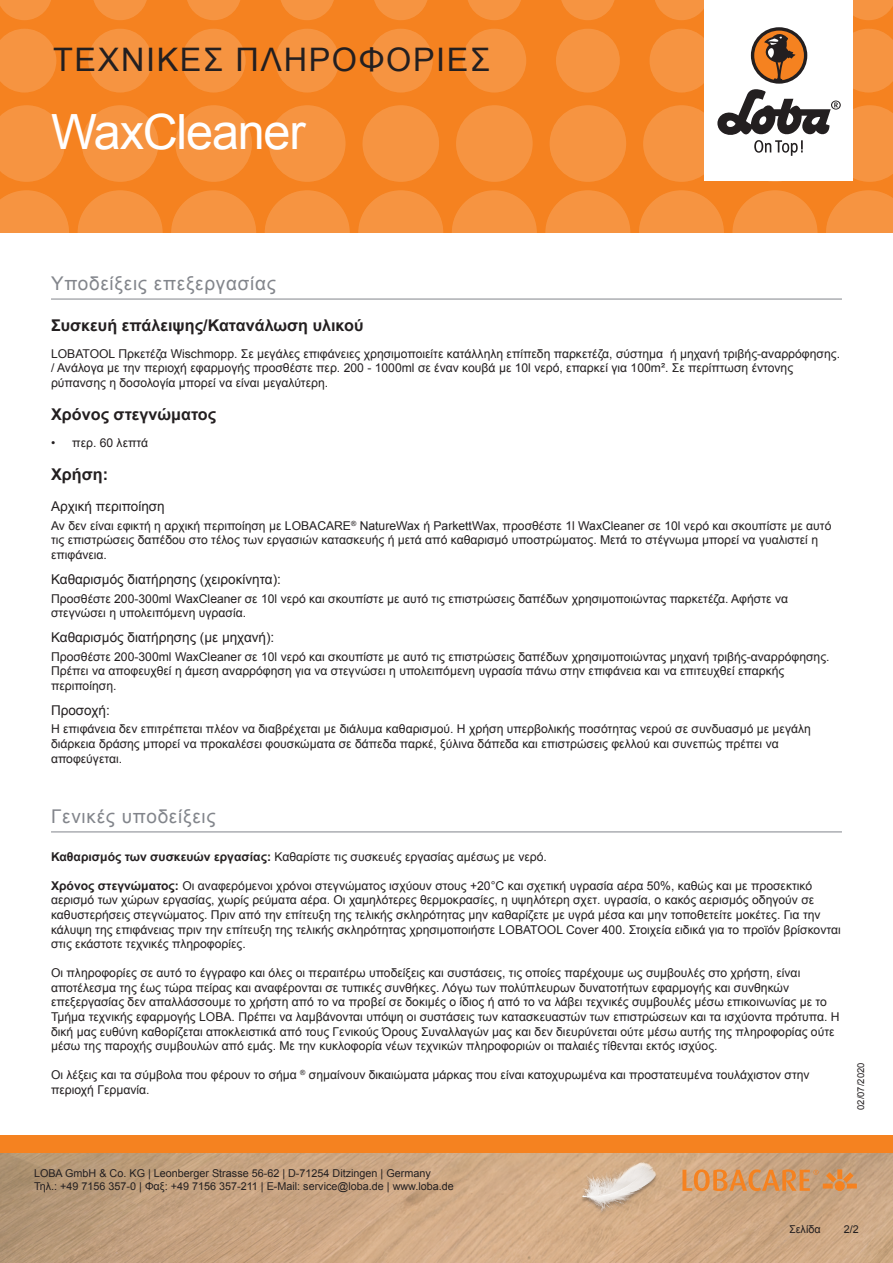
<style>
.page{position:relative;width:893px;height:1263px;background:#fff}
.page>*{position:absolute;margin:0;border:0;box-sizing:border-box;transform-origin:0 0}
.Produktname_Arial{font:48.6px "Arial";letter-spacing:-.025em;color:#fff}
.t1{font:32.4px "Arial";letter-spacing:.05em;color:#231f20}
.Titel_grau_Arial{font:18.9px "Arial";letter-spacing:.04em;color:#82858b}
.h1_Arial{font:700 16.2px "Arial";color:#231f20}
.h2_Arial{font:13.5px "Arial";color:#231f20}
.Text_Arial{font:12.15px/14.5px "Arial";color:#231f20}
.t2{font:10.8px/12.9px "Arial";color:#231f20}
.t3{font:9.45px "Arial";color:#231f20}
.s1{font-weight:700}
</style>
<div class="page">
<div style="left:0;top:0;width:893px;height:233px;background:#f58220"></div>
<svg style="left:0;top:190px;width:69px;height:43px"></svg>
<svg style="left:78px;top:190px;width:85px;height:85px;fill:#f69441"></svg>
<svg style="left:171px;top:190px;width:85px;height:85px;fill:#f69441"></svg>
<svg style="left:265px;top:190px;width:85px;height:85px;fill:#f69441"></svg>
<svg style="left:358px;top:190px;width:85px;height:85px;fill:#f69441"></svg>
<svg style="left:545px;top:190px;width:85px;height:85px;fill:#f69441"></svg>
<svg style="left:452px;top:190px;width:85px;height:85px;fill:#f69441"></svg>
<svg style="left:732px;top:190px;width:85px;height:85px;fill:#f69441"></svg>
<svg style="left:639px;top:190px;width:85px;height:85px;fill:#f69441"></svg>
<svg style="left:826px;top:190px;width:67px;height:43px"></svg>
<svg style="left:0;top:105px;width:65px;height:77px"></svg>
<svg style="left:82px;top:105px;width:76px;height:77px"></svg>
<svg style="left:175px;top:105px;width:77px;height:77px"></svg>
<svg style="left:269px;top:105px;width:76px;height:77px"></svg>
<svg style="left:456px;top:105px;width:77px;height:77px"></svg>
<svg style="left:362px;top:105px;width:77px;height:77px"></svg>
<svg style="left:550px;top:105px;width:76px;height:77px"></svg>
<svg style="left:0;top:29px;width:56px;height:63px"></svg>
<svg style="left:182px;top:29px;width:64px;height:63px"></svg>
<svg style="left:88px;top:29px;width:64px;height:63px"></svg>
<svg style="left:275px;top:29px;width:64px;height:63px"></svg>
<svg style="left:462px;top:29px;width:64px;height:63px"></svg>
<svg style="left:369px;top:29px;width:64px;height:63px"></svg>
<svg style="left:556px;top:29px;width:64px;height:63px"></svg>
<svg style="left:0;top:0;width:51px;height:20px"></svg>
<svg style="left:187px;top:0;width:53px;height:20px"></svg>
<svg style="left:468px;top:0;width:53px;height:20px"></svg>
<svg style="left:655px;top:0;width:49px;height:20px"></svg>
<svg style="left:93px;top:0;width:54px;height:20px"></svg>
<svg style="left:374px;top:0;width:54px;height:20px"></svg>
<svg style="left:281px;top:0;width:53px;height:20px"></svg>
<svg style="left:561px;top:0;width:54px;height:20px"></svg>
<svg style="left:853px;top:0;width:40px;height:20px"></svg>
<img style="left:0;top:1152px;width:893px;height:111px">
<div style="left:0;top:1135px;width:893px;height:17px;background:#f58220"></div>
<div style="left:704px;top:0;width:149px;height:181px;background:#fff"></div>
<svg style="left:643px;top:29px;width:250px;height:153px"></svg>
<img style="left:578px;top:1161px;width:82px;height:81px">
<svg style="left:682px;top:1169px;width:175px;height:22px;background:#d9965a"></svg>
<hr style="left:51px;top:831px;width:791px;height:1px;background:#82858b">
<hr style="left:51px;top:299px;width:791px;height:1px;background:#82858b">
<h2 class="t1" style="left:53px;top:38px;width:439px">ΤΕΧΝΙΚΈΣ ΠΛΗΡΟΦΟΡΊ ΕΣ</h2>
<p class="Produktname_Arial" style="left:51px;top:100px;width:256px">WaxCleaner</p>
<p class="Titel_grau_Arial" style="left:51px;top:271px;width:226px">Υποδείξεις επεξεργασίας</p>
<p class="h1_Arial" style="left:51px;top:314px;width:314px">Συσκευή επάλειψης/Κατανάλωση υλικού</p>
<p class="Text_Arial" style="left:51px;top:346px;width:790px">LOBATOOL Πρκετέζα Wischmopp. Σε μεγάλες επιφάνειες χρησιμοποιείτε κατάλληλη επίπεδη παρκετέζα, σύστημα ή μηχανή τριβής-αναρρόφησης. / Ανάλογα με την περιοχή εφαρμογής προσθέστε περ. 200 - 1000ml σε έναν κουβά με 10l νερό, επαρκεί για 100m². Σε περίπτωση έντονης ρύπανσης η δοσολογία μπορεί να είναι μεγαλύτερη.</p>
<p class="h1_Arial" style="left:51px;top:403px;width:167px">Χρόνος στεγνώματος</p>
<p class="Text_Arial" style="left:51px;top:435px;width:99px">• περ. 60 λεπτά</p>
<p class="h1_Arial" style="left:51px;top:463px;width:59px">Χρήση:</p>
<p class="h2_Arial" style="left:51px;top:497px;width:115px">Αρχική περιποίηση</p>
<p class="Text_Arial" style="left:51px;top:518px;width:782px">Αν δεν είναι εφικτή η αρχική περιποίηση με LOBACARE<sup>®</sup> NatureWax ή ParkettWax, προσθέστε 1l WaxCleaner σε 10l νερό και σκουπίστε με αυτό τις επιστρώσεις δαπέδου στο τέλος των εργασιών κατασκευής ή μετά από καθαρισμό υποστρώματος. Μετά το στέγνωμα μπορεί να γυαλιστεί η επιφάνεια.</p>
<p class="h2_Arial" style="left:51px;top:570px;width:231px">Καθαρισμός διατήρησης (χειροκίνητα):</p>
<p class="Text_Arial" style="left:51px;top:591px;width:739px">Προσθέστε 200-300ml WaxCleaner σε 10l νερό και σκουπίστε με αυτό τις επιστρώσεις δαπέδων χρησιμοποιώντας παρκετέζα. Αφήστε να στεγνώσει η υπολειπόμενη υγρασία.</p>
<p class="h2_Arial" style="left:51px;top:628px;width:225px">Καθαρισμός διατήρησης (με μηχανή):</p>
<p class="Text_Arial" style="left:51px;top:649px;width:780px">Προσθέστε 200-300ml WaxCleaner σε 10l νερό και σκουπίστε με αυτό τις επιστρώσεις δαπέδων χρησιμοποιώντας μηχανή τριβής-αναρρόφησης.<br>Πρέπει να αποφευχθεί η άμεση αναρρόφηση για να στεγνώσει η υπολειπόμενη υγρασία πάνω στην επιφάνεια και να επιτευχθεί επαρκής περιποίηση.</p>
<p class="h2_Arial" style="left:51px;top:701px;width:60px">Προσοχή:</p>
<p class="Text_Arial" style="left:51px;top:722px;width:761px">Η επιφάνεια δεν επιτρέπεται πλέον να διαβρέχεται με διάλυμα καθαρισμού. Η χρήση υπερβολικής ποσότητας νερού σε συνδυασμό με μεγάλη διάρκεια δράσης μπορεί να προκαλέσει φουσκώματα σε δάπεδα παρκέ, ξύλινα δάπεδα και επιστρώσεις φελλού και συνεπώς πρέπει να αποφεύγεται.</p>
<p class="Titel_grau_Arial" style="left:51px;top:804px;width:166px">Γενικές υποδείξεις</p>
<p class="Text_Arial" style="left:51px;top:849px;width:497px"><span class="s1">Καθαρισμός των συσκευών εργασίας:</span> Καθαρίστε τις συσκευές εργασίας αμέσως με νερό.</p>
<p class="Text_Arial" style="left:51px;top:878px;width:791px"><span class="s1">Χρόνος στεγνώματος:</span> Οι αναφερόμενοι χρόνοι στεγνώματος ισχύουν στους +20°C και σχετική υγρασία αέρα 50%, καθώς και με προσεκτικό αερισμό των χώρων εργασίας, χωρίς ρεύματα αέρα. Οι χαμηλότερες θερμοκρασίες, η υψηλότερη σχετ. υγρασία, ο κακός αερισμός οδηγούν σε καθυστερήσεις στεγνώματος. Πριν από την επίτευξη της τελικής σκληρότητας μην καθαρίζετε με υγρά μέσα και μην τοποθετείτε μοκέτες. Για την κάλυψη της επιφάνειας πριν την επίτευξη της τελικής σκληρότητας χρησιμοποιήστε LOBATOOL Cover 400. Στοιχεία ειδικά για το προϊόν βρίσκονται στις εκάστοτε τεχνικές πληροφορίες.</p>
<p class="Text_Arial" style="left:51px;top:966px;width:790px">Οι πληροφορίες σε αυτό το έγγραφο και όλες οι περαιτέρω υποδείξεις και συστάσεις, τις οποίες παρέχουμε ως συμβουλές στο χρήστη, είναι αποτέλεσμα της έως τώρα πείρας και αναφέρονται σε τυπικές συνθήκες. Λόγω των πολύπλευρων δυνατοτήτων εφαρμογής και συνθηκών επεξεργασίας δεν απαλλάσσουμε το χρήστη από το να προβεί σε δοκιμές ο ίδιος ή από το να λάβει τεχνικές συμβουλές μέσω επικοινωνίας με το Τμήμα τεχνικής εφαρμογής LOBA. Πρέπει να λαμβάνονται υπόψη οι συστάσεις των κατασκευαστών των επιστρώσεων και τα ισχύοντα πρότυπα. Η δική μας ευθύνη καθορίζεται αποκλειστικά από τους Γενικούς Όρους Συναλλαγών μας και δεν διευρύνεται ούτε μέσω αυτής της πληροφορίας ούτε μέσω της παροχής συμβουλών από εμάς. Με την κυκλοφορία νέων τεχνικών πληροφοριών οι παλαιές τίθενται εκτός ισχύος.</p>
<p class="Text_Arial" style="left:51px;top:1068px;width:760px">Οι λέξεις και τα σύμβολα που φέρουν το σήμα <sup>®</sup> σημαίνουν δικαιώματα μάρκας που είναι κατοχυρωμένα και προστατευμένα τουλάχιστον στην περιοχή Γερμανία.</p>
<p class="t3" style="left:855px;top:1110px;width:49px;rotate:-90deg">02/07/2020</p>
<p class="t2" style="left:34px;top:1167px;width:421px">LOBA GmbH &amp; Co. KG | Leonberger Strasse 56-62 | D-71254 Ditzingen | Germany<br>Τηλ.: +49 7156 357-0 | Φαξ: +49 7156 357-211 | E-Mail: service@loba.de | www.loba.de</p>
<p class="t2" style="left:789px;top:1222px;width:33px">Σελίδα</p>
<p class="t2" style="left:844px;top:1222px;width:17px">2/2</p>
</div>
